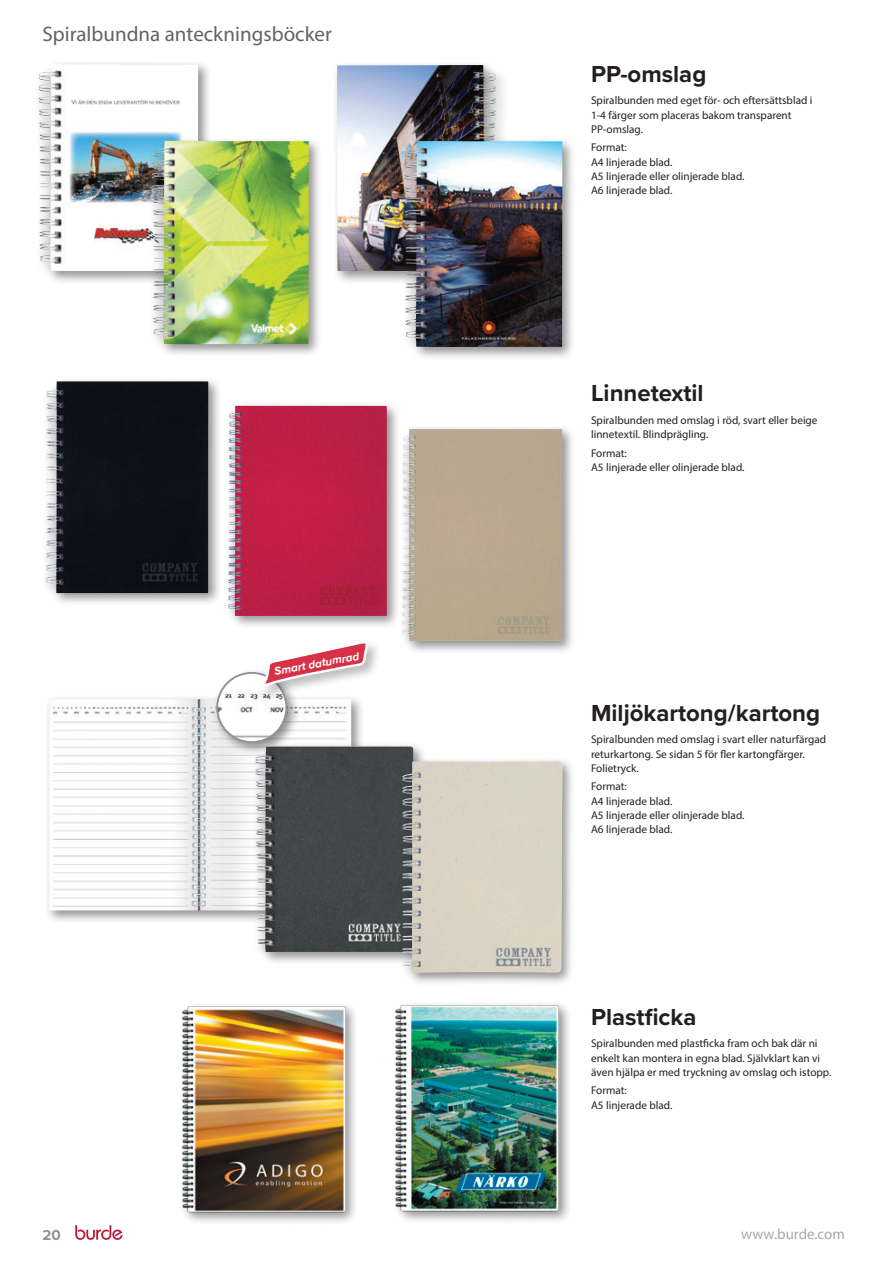
<style>
.page{position:relative;width:893px;height:1263px;background:#fff}
.page>*{position:absolute;margin:0;border:0;box-sizing:border-box;transform-origin:0 0}
.t1{font:700 24px "Proxima Nova";color:#231f20}
.t2{font:21px "Myriad Pro";color:#636366}
.t3{font:15px "Myriad Pro";color:#a8a9ad}
.t4{font:700 15px "Proxima Nova";color:#919295}
.t5{font:italic 700 11.55px "Proxima Nova";color:#fff}
.t6{font:11.25px/14.2px "Myriad Pro";color:#231f20}
</style>
<div class="page">
<svg style="left:75px;top:1225px;width:48px;height:15px"></svg>
<div style="left:178px;top:1001px;width:180px;height:224px;background:#231f20;opacity:.5"></div>
<img style="left:183px;top:1006px;width:166px;height:210px">
<div style="left:41px;top:376px;width:180px;height:230px;background:#231f20;opacity:.5"></div>
<img style="left:44px;top:381px;width:164px;height:212px">
<div style="left:224px;top:401px;width:176px;height:228px;background:#231f20;opacity:.5"></div>
<img style="left:227px;top:406px;width:9px;height:144px">
<div style="left:397px;top:424px;width:178px;height:230px;background:#231f20;opacity:.5"></div>
<img style="left:401px;top:429px;width:9px;height:146px">
<div style="left:44px;top:694px;width:320px;height:230px;background:#231f20;opacity:.5"></div>
<img style="left:49px;top:699px;width:302px;height:211px">
<div style="left:211px;top:667px;width:89px;height:89px;background:#231f20;opacity:.5"></div>
<div style="left:217px;top:673px;width:69px;height:69px;background:#231f20;opacity:.5"></div>
<img style="left:217px;top:673px;width:69px;height:69px;border-radius:35px">
<div style="left:216px;top:672px;width:71px;height:71px;border:2px solid #919396;border-radius:50%"></div>
<div style="left:252px;top:639px;width:129px;height:67px;background:#231f20;opacity:.28"></div>
<svg style="left:258px;top:641px;width:110px;height:49px"></svg>
<div style="left:392px;top:1000px;width:180px;height:223px;background:#231f20;opacity:.5"></div>
<img style="left:396px;top:1004px;width:166px;height:210px">
<div style="left:250px;top:741px;width:177px;height:224px;background:#231f20;opacity:.5"></div>
<img style="left:254px;top:746px;width:159px;height:206px">
<div style="left:398px;top:757px;width:178px;height:229px;background:#231f20;opacity:.5"></div>
<img style="left:401px;top:761px;width:148px;height:179px">
<div style="left:332px;top:60px;width:177px;height:225px;background:#231f20;opacity:.5"></div>
<img style="left:337px;top:65px;width:160px;height:206px">
<div style="left:400px;top:136px;width:176px;height:225px;background:#231f20;opacity:.5"></div>
<img style="left:402px;top:141px;width:15px;height:159px">
<div style="left:34px;top:60px;width:177px;height:224px;background:#231f20;opacity:.5"></div>
<img style="left:37px;top:64px;width:15px;height:159px">
<div style="left:147px;top:136px;width:175px;height:221px;background:#231f20;opacity:.5"></div>
<img style="left:150px;top:141px;width:15px;height:155px">
<h2 class="t2" style="left:43px;top:21px;width:291px">Spiralbundna anteckningsböcker</h2>
<p class="t5" style="left:274px;top:666px;width:87px;rotate:-11deg">Smart datumrad</p>
<h1 class="t1" style="left:591px;top:56px;width:117px">PP-omslag</h1>
<p class="t6" style="left:591px;top:93px;width:223px">Spiralbunden med eget för- och eftersättsblad i<br>1-4 färger som placeras bakom transparent<br>PP-omslag.</p>
<p class="t6" style="left:591px;top:140px;width:155px">Format:<br>A4 linjerade blad.<br>A5 linjerade eller olinjerade blad.<br>A6 linjerade blad.</p>
<h1 class="t1" style="left:591px;top:375px;width:114px">Linnetextil</h1>
<p class="t6" style="left:591px;top:413px;width:228px">Spiralbunden med omslag i röd, svart eller beige linnetextil. Blindprägling.</p>
<p class="t6" style="left:591px;top:446px;width:155px">Format:<br>A5 linjerade eller olinjerade blad.</p>
<h1 class="t1" style="left:591px;top:695px;width:231px">Miljökartong/kartong</h1>
<p class="t6" style="left:591px;top:732px;width:237px">Spiralbunden med omslag i svart eller naturfärgad returkartong. Se sidan 5 för fler kartongfärger.<br>Folietryck.</p>
<p class="t6" style="left:591px;top:779px;width:155px">Format:<br>A4 linjerade blad.<br>A5 linjerade eller olinjerade blad.<br>A6 linjerade blad.</p>
<h1 class="t1" style="left:591px;top:999px;width:107px">Plastficka</h1>
<p class="t6" style="left:591px;top:1036px;width:242px">Spiralbunden med plastficka fram och bak där ni enkelt kan montera in egna blad. Självklart kan vi även hjälpa er med tryckning av omslag och istopp.</p>
<p class="t6" style="left:591px;top:1083px;width:83px">Format:<br>A5 linjerade blad.</p>
<h3 class="t4" style="left:43px;top:1223px;width:20px">20</h3>
<h3 class="t3" style="left:741px;top:1225px;width:105px">www.burde.com</h3>
</div>
